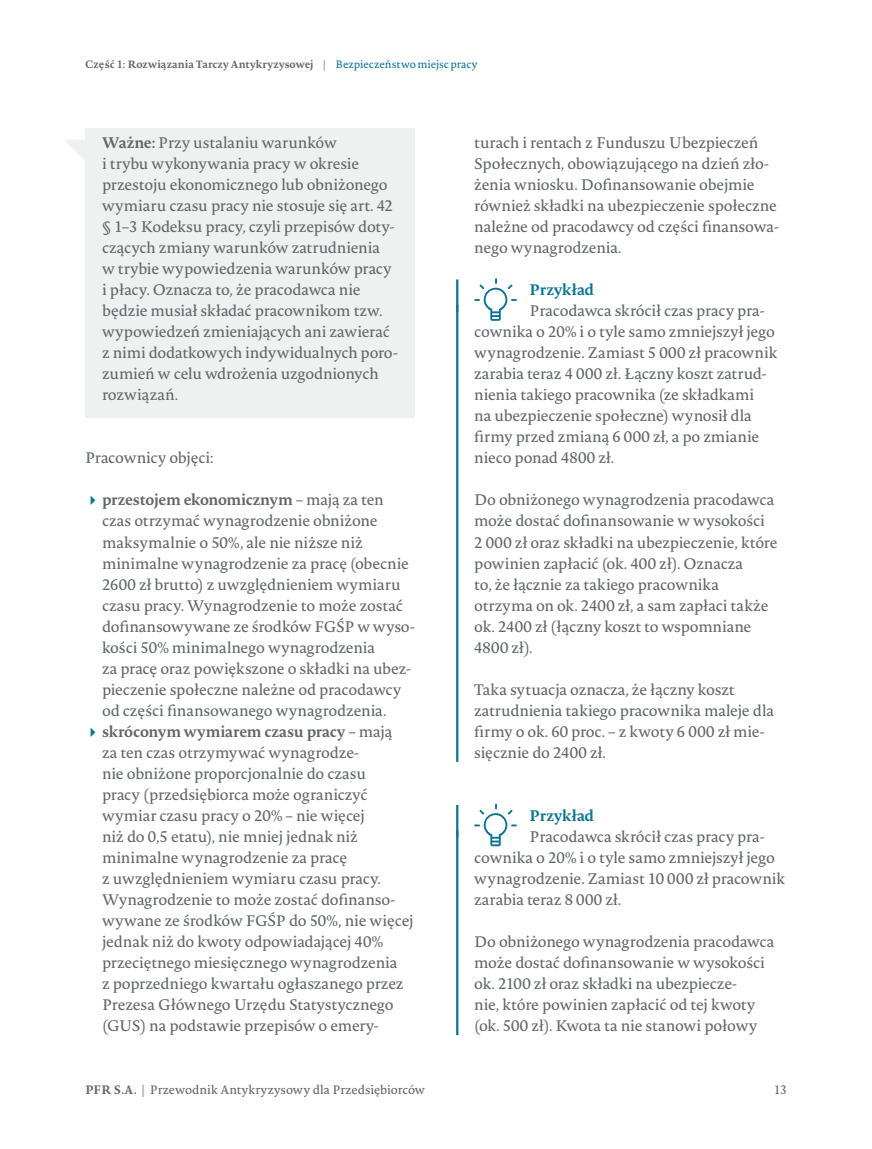
<style>
.page{position:relative;width:872px;height:1149px;background:#fff}
.page>*{position:absolute;margin:0;border:0;box-sizing:border-box;transform-origin:0 0}
.dymek{font:15px/21px "Novel Pro";letter-spacing:-.015em;color:#626769}
.tekst_10_14_przykład{font:15px/21px "Novel Pro";letter-spacing:-.01em;color:#626769}
.tekst_10_14{font:15px "Novel Pro";letter-spacing:-.015em;color:#626769}
.śródtytuł_10_14_przy{font:700 15px "Novel Pro";letter-spacing:-.005em;color:#0c7492}
.t1{font:12px "Novel Pro";letter-spacing:-.005em;color:#626769}
.t2{font:700 10.5px "Novel Pro";letter-spacing:.005em;color:#626769}
.s1{font-weight:400}
.s2{font-weight:400;color:#0c7492}
.s3{font-weight:700}
</style>
<div class="page">
<div style="left:85px;top:128px;width:330px;height:289px;background:#eff0f0"></div>
<hr style="left:456px;top:279px;width:2px;height:33px;background:#0c7492">
<hr style="left:456px;top:304px;width:2px;height:457px;background:#0c7492">
<hr style="left:456px;top:804px;width:2px;height:33px;background:#0c7492">
<hr style="left:456px;top:829px;width:2px;height:205px;background:#0c7492">
<svg style="left:474px;top:278px;width:43px;height:43px"></svg>
<svg style="left:474px;top:803px;width:43px;height:43px"></svg>
<svg style="left:65px;top:140px;width:20px;height:20px"></svg>
<p class="t2" style="left:85px;top:56px;width:394px">Część 1: Rozwiązania Tarczy Antykryzysowej <span class="s1">|</span> <span class="s2">Bezpieczeństwo miejsc pracy</span></p>
<p class="dymek" style="left:102px;top:132px;width:297px"><span class="s3">Ważne:</span> Przy ustalaniu warunków<br>i trybu wykonywania pracy w okresie przestoju ekonomicznego lub obniżonego wymiaru czasu pracy nie stosuje się art. 42 § 1–3 Kodeksu pracy, czyli przepisów doty&shy;czących zmiany warunków zatrudnienia<br>w trybie wypowiedzenia warunków pracy i płacy. Oznacza to, że pracodawca nie będzie musiał składać pracownikom tzw. wypowiedzeń zmieniających ani zawierać z nimi dodatkowych indywidualnych poro&shy;zumień w celu wdrożenia uzgodnionych rozwiązań.</p>
<p class="tekst_10_14" style="left:85px;top:446px;width:130px">Pracownicy objęci:</p>
<p class="dymek" style="left:102px;top:489px;width:314px"><span class="s3">przestojem ekonomicznym</span> – mają za ten czas otrzymać wynagrodzenie obniżone maksymalnie o 50%, ale nie niższe niż minimalne wynagrodzenie za pracę (obecnie 2600 zł brutto) z uwzględnieniem wymiaru czasu pracy. Wynagrodzenie to może zostać dofinansowywane ze środków FGŚP w wyso&shy;kości 50% minimalnego wynagrodzenia<br>za pracę oraz powiększone o składki na ubez&shy;pieczenie społeczne należne od pracodawcy od części finansowanego wynagrodzenia.</p>
<p class="dymek" style="left:102px;top:720px;width:313px"><span class="s3">skróconym wymiarem czasu pracy</span> – mają<br>za ten czas otrzymywać wynagrodze-<br>nie obniżone proporcjonalnie do czasu<br>pracy (przedsiębiorca może ograniczyć wymiar czasu pracy o 20% – nie więcej<br>niż do 0,5 etatu), nie mniej jednak niż minimalne wynagrodzenie za pracę<br>z uwzględnieniem wymiaru czasu pracy.<br>Wynagrodzenie to może zostać dofinanso&shy;wywane ze środków FGŚP do 50%, nie więcej jednak niż do kwoty odpowiadającej 40% przeciętnego miesięcznego wynagrodzenia<br>z poprzedniego kwartału ogłaszanego przez Prezesa Głównego Urzędu Statystycznego (GUS) na podstawie przepisów o emery-</p>
<p class="dymek" style="left:474px;top:132px;width:306px">turach i rentach z Funduszu Ubezpieczeń Społecznych, obowiązującego na dzień zło&shy;żenia wniosku. Dofinansowanie obejmie również składki na ubezpieczenie społeczne należne od pracodawcy od części finansowa&shy;nego wynagrodzenia.</p>
<p class="śródtytuł_10_14_przy" style="left:529px;top:278px;width:66px">Przykład</p>
<p class="tekst_10_14_przykład" style="left:474px;top:300px;width:305px;text-indent:55px">Pracodawca skrócił czas pracy pra&shy;cownika o 20% i o tyle samo zmniejszył jego wynagrodzenie. Zamiast 5 000 zł pracownik zarabia teraz 4 000 zł. Łączny koszt zatrud&shy;nienia takiego pracownika (ze składkami<br>na ubezpieczenie społeczne) wynosił dla firmy przed zmianą 6 000 zł, a po zmianie nieco ponad 4800 zł.</p>
<p class="tekst_10_14_przykład" style="left:474px;top:489px;width:305px">Do obniżonego wynagrodzenia pracodawca może dostać dofinansowanie w wysokości<br>2 000 zł oraz składki na ubezpieczenie, które powinien zapłacić (ok. 400 zł). Oznacza<br>to, że łącznie za takiego pracownika otrzyma on ok. 2400 zł, a sam zapłaci także ok. 2400 zł (łączny koszt to wspomniane 4800 zł).</p>
<p class="tekst_10_14_przykład" style="left:474px;top:678px;width:301px">Taka sytuacja oznacza, że łączny koszt zatrudnienia takiego pracownika maleje dla firmy o ok. 60 proc. – z kwoty 6 000 zł mie&shy;sięcznie do 2400 zł.</p>
<p class="śródtytuł_10_14_przy" style="left:529px;top:803px;width:66px">Przykład</p>
<p class="tekst_10_14_przykład" style="left:474px;top:825px;width:312px;text-indent:55px">Pracodawca skrócił czas pracy pra&shy;cownika o 20% i o tyle samo zmniejszył jego wynagrodzenie. Zamiast 10 000 zł pracownik zarabia teraz 8 000 zł.</p>
<p class="tekst_10_14_przykład" style="left:474px;top:930px;width:301px">Do obniżonego wynagrodzenia pracodawca może dostać dofinansowanie w wysokości ok. 2100 zł oraz składki na ubezpiecze-<br>nie, które powinien zapłacić od tej kwoty (ok. 500 zł). Kwota ta nie stanowi połowy</p>
<p class="t1" style="left:85px;top:1080px;width:342px"><span class="s3">PFR S.A.</span> | Przewodnik Antykryzysowy dla Przedsiębiorców</p>
<p class="t1" style="left:773px;top:1080px;width:15px">13</p>
</div>
